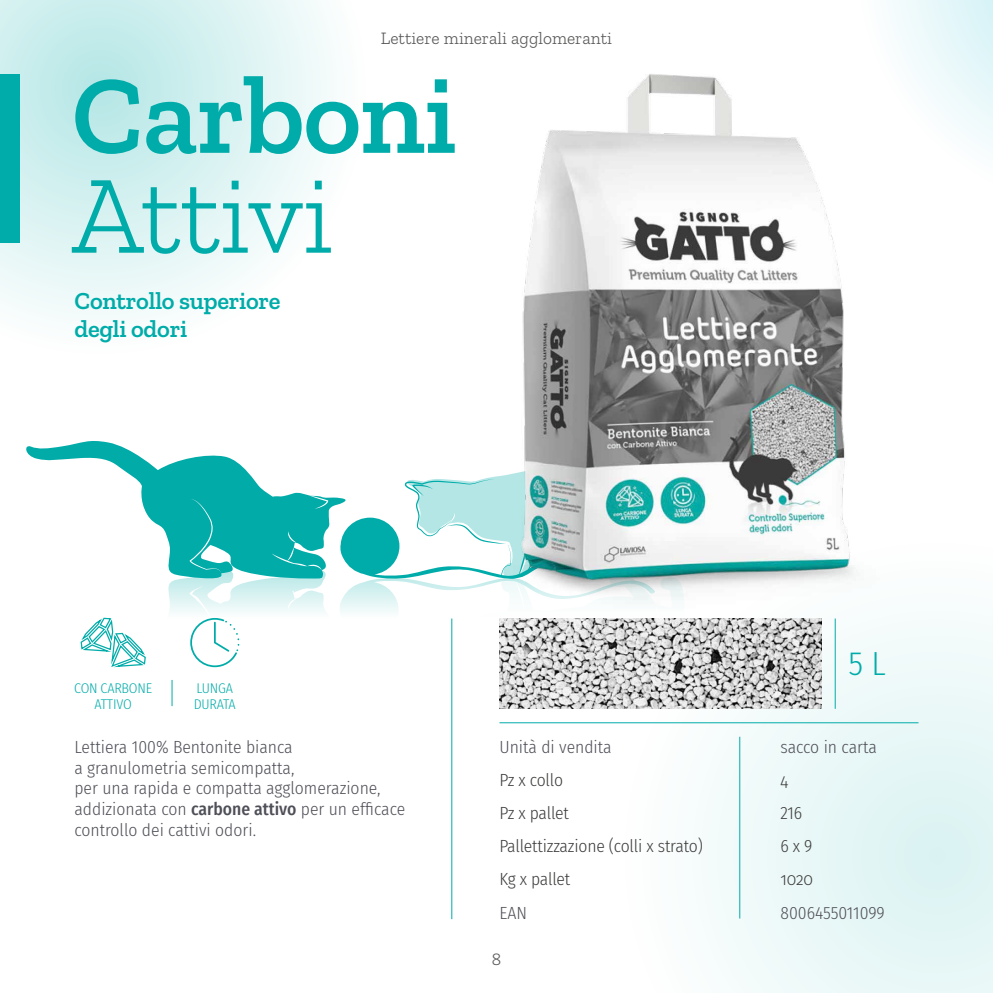
<style>
.page{position:relative;width:993px;height:993px;background:#fff}
.page>*{position:absolute;margin:0;border:0;box-sizing:border-box;transform-origin:0 0}
.t1{font:600 111.3px "Zilla Slab";letter-spacing:-.01em;color:#00aca9}
.t2{font:300 111.3px "Zilla Slab";letter-spacing:-.01em;color:#00aca9}
.t3{font:300 33.25px "Fira Sans Condensed";color:#00aca9}
.t4{font:600 24.5px/28px "Zilla Slab";letter-spacing:-.01em;color:#00aca9}
.t5{font:300 17.5px/20.7px "Fira Sans Condensed";color:#4e4f57}
.t6{font:300 17.5px "Fira Sans Condensed";letter-spacing:-.01em;color:#3c3c3b}
.t7{font:300 17.5px "Zilla Slab";color:#575756}
.t8{font:300 14px/15.8px "Fira Sans Condensed";letter-spacing:-.015em;color:#00aca9;text-align:center}
.s1{font-weight:500}
</style>
<div class="page">
<svg style="left:892px;top:0;width:100px;height:147px"></svg>
<svg style="left:0;top:0;width:331px;height:319px"></svg>
<svg style="left:686px;top:618px;width:306px;height:374px;fill:#ebf8f8"></svg>
<img style="left:686px;top:618px;width:135px;height:90px">
<hr style="left:451px;top:618px;width:1px;height:300px;background:#00aca9">
<hr style="left:739px;top:736px;width:1px;height:182px;background:#00aca9">
<hr style="left:834px;top:618px;width:1px;height:90px;background:#00aca9">
<hr style="left:499px;top:722px;width:419px;height:1px;background:#00aca9">
<svg style="left:26px;top:441px;width:313px;height:129px"></svg>
<svg style="left:339px;top:479px;width:371px;height:159px"></svg>
<svg style="left:414px;top:574px;width:272px;height:196px"></svg>
<svg style="left:80px;top:570px;width:265px;height:137px"></svg>
<img style="left:466px;top:44px;width:434px;height:567px">
<div style="left:0;top:74px;width:19px;height:169px;background:#00aca9"></div>
<p class="t7" style="left:381px;top:29px;width:232px">Lettiere minerali agglomeranti</p>
<h1 class="t1" style="left:72px;top:53px;width:386px">Carboni</h1>
<h1 class="t2" style="left:72px;top:154px;width:262px">Attivi</h1>
<h3 class="t4" style="left:74px;top:287px;width:208px">Controllo superiore degli odori</h3>
<p class="t8" style="left:74px;top:680px;width:79px">CON CARBONE<br>ATTIVO</p>
<p class="t8" style="left:194px;top:680px;width:43px;text-align:left">LUNGA<br>DURATA</p>
<p class="t5" style="left:74px;top:736px;width:332px">Lettiera 100% Bentonite bianca<br>a granulometria semicompatta,<br>per una rapida e compatta agglomerazione, addizionata con <span class="s1">carbone attivo</span> per un efficace controllo dei cattivi odori.</p>
<h2 class="t3" style="left:848px;top:639px;width:39px">5 L</h2>
<p class="t5" style="left:499px;top:736px;width:114px">Unità di vendita</p>
<p class="t5" style="left:780px;top:736px;width:98px">sacco in carta</p>
<p class="t6" style="left:499px;top:767px;width:65px">Pz x collo</p>
<p class="t6" style="left:780px;top:767px;width:9px">4</p>
<p class="t6" style="left:499px;top:800px;width:71px">Pz x pallet</p>
<p class="t6" style="left:780px;top:800px;width:23px">216</p>
<p class="t6" style="left:499px;top:833px;width:205px">Pallettizzazione (colli x strato)</p>
<p class="t6" style="left:780px;top:833px;width:33px">6 x 9</p>
<p class="t6" style="left:499px;top:866px;width:72px">Kg x pallet</p>
<p class="t6" style="left:780px;top:866px;width:34px">1020</p>
<p class="t5" style="left:499px;top:901px;width:29px">EAN</p>
<p class="t7" style="left:491px;top:949px;width:11px">8</p>
<p class="t5" style="left:780px;top:901px;width:106px">8006455011099</p>
</div>
